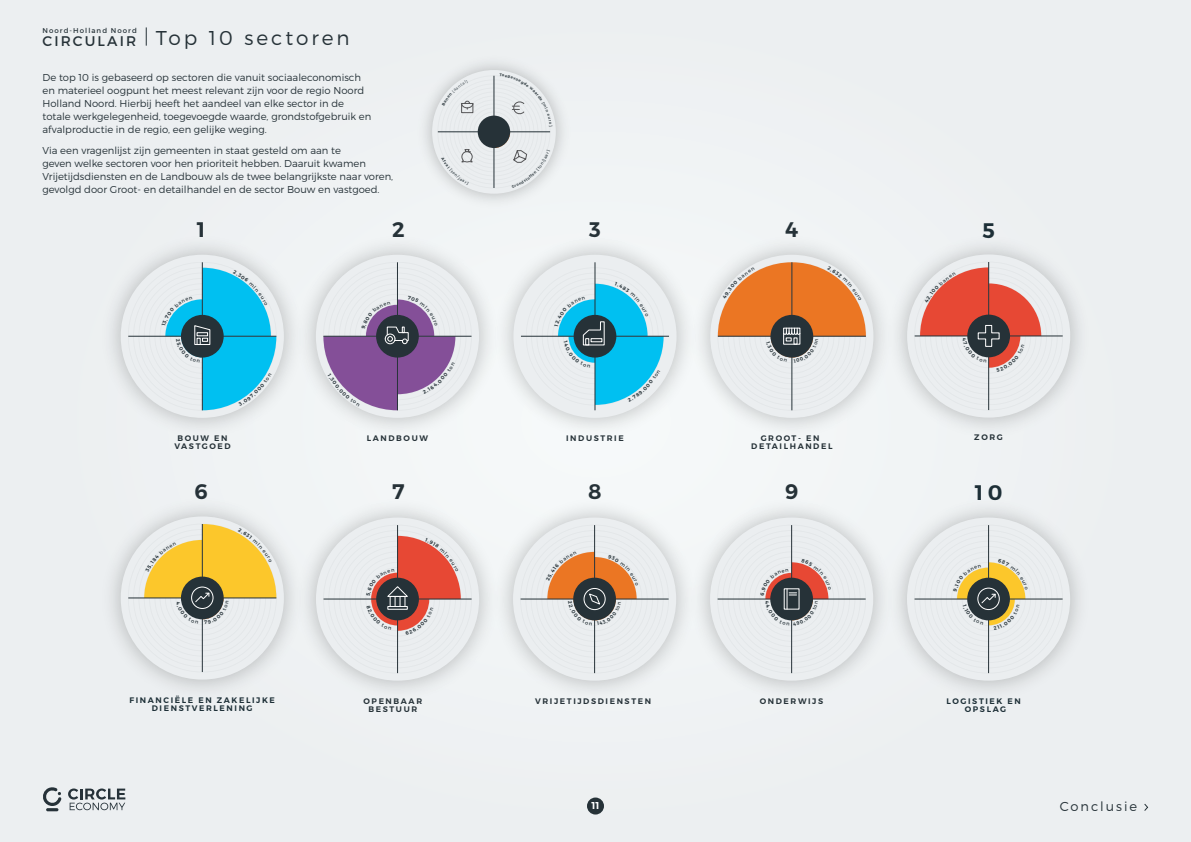
<style>
.page{position:relative;width:1191px;height:842px;background:#eceff1}
.page>*{position:absolute;margin:0;border:0;box-sizing:border-box;transform-origin:0 0}
.t1{font:600 21.1px "Montserrat";color:#263238}
.t2{font:600 21.1px "Montserrat";color:#1d2f37}
.t3{font:300 20px "Montserrat";letter-spacing:.15em;color:#263238}
.t4{font:14px "Montserrat";letter-spacing:.15em;color:#263238}
.t5{font:300 13px "Montserrat";letter-spacing:.15em;color:#263238}
.t6{font:300 10px/13px "Montserrat";color:#263238}
.t7{font:600 10px "Montserrat";color:#fff}
.t8{font:600 8px/8px "Montserrat";letter-spacing:.2em;color:#263238;text-align:center}
.t9{font:600 8px/8px "Montserrat";letter-spacing:.2em;color:#1d2f37;text-align:center}
.t10{font:7px "Montserrat";letter-spacing:.15em;color:#263238}
</style>
<div class="page">
<div style="left:587px;top:797px;width:17px;height:17px;background:#263238;border-radius:50%"></div>
<svg style="left:1144px;top:804px;width:4px;height:7px"></svg>
<svg style="left:146px;top:27px;width:1px;height:19px"></svg>
<svg style="left:68px;top:788px;width:57px;height:22px"></svg>
<svg style="left:43px;top:787px;width:18px;height:24px"></svg>
<img style="left:113px;top:247px;width:174px;height:178px">
<div style="left:121px;top:255px;width:163px;height:163px;background:#ebeef0;border-radius:50%"></div>
<hr style="left:202px;top:262px;width:1px;height:148px;background:#263238">
<hr style="left:128px;top:336px;width:148px;height:1px;background:#263238">
<img style="left:705px;top:249px;width:173px;height:174px">
<div style="left:710px;top:255px;width:163px;height:163px;background:#ebeef0;border-radius:50%"></div>
<hr style="left:791px;top:262px;width:1px;height:148px;background:#263238">
<img style="left:509px;top:249px;width:173px;height:173px">
<div style="left:513px;top:255px;width:163px;height:163px;background:#ebeef0;border-radius:50%"></div>
<hr style="left:595px;top:262px;width:1px;height:148px;background:#263238">
<hr style="left:521px;top:336px;width:148px;height:1px;background:#263238">
<img style="left:287px;top:249px;width:197px;height:174px">
<div style="left:316px;top:255px;width:163px;height:163px;background:#ebeef0;border-radius:50%"></div>
<hr style="left:397px;top:262px;width:1px;height:148px;background:#263238">
<hr style="left:323px;top:336px;width:148px;height:1px;background:#263238">
<img style="left:878px;top:247px;width:200px;height:178px">
<div style="left:907px;top:254px;width:163px;height:164px;background:#ebeef0;border-radius:50%"></div>
<hr style="left:988px;top:262px;width:1px;height:148px;background:#263238">
<hr style="left:914px;top:336px;width:148px;height:1px;background:#263238">
<hr style="left:397px;top:525px;width:1px;height:148px;background:#263238">
<hr style="left:323px;top:599px;width:148px;height:1px;background:#263238">
<img style="left:113px;top:489px;width:199px;height:200px">
<div style="left:121px;top:516px;width:163px;height:164px;background:#ebeef0;border-radius:50%"></div>
<hr style="left:202px;top:524px;width:1px;height:148px;background:#263238">
<hr style="left:128px;top:598px;width:148px;height:1px;background:#263238">
<img style="left:901px;top:511px;width:177px;height:179px">
<div style="left:907px;top:517px;width:163px;height:164px;background:#ebeef0;border-radius:50%"></div>
<hr style="left:988px;top:525px;width:1px;height:148px;background:#263238">
<hr style="left:914px;top:599px;width:148px;height:1px;background:#263238">
<div style="left:513px;top:517px;width:163px;height:164px;background:#ebeef0;border-radius:50%"></div>
<hr style="left:594px;top:525px;width:1px;height:148px;background:#263238">
<hr style="left:520px;top:599px;width:148px;height:1px;background:#263238">
<hr style="left:791px;top:525px;width:1px;height:148px;background:#263238">
<hr style="left:717px;top:599px;width:148px;height:1px;background:#263238">
<div style="left:470px;top:108px;width:48px;height:48px;border:1px solid #263238;border-radius:50%"></div>
<div style="left:462px;top:100px;width:64px;height:64px;border:1px solid #263238;border-radius:50%"></div>
<div style="left:474px;top:112px;width:40px;height:40px;border:1px solid #263238;border-radius:50%"></div>
<div style="left:466px;top:104px;width:56px;height:56px;border:1px solid #263238;border-radius:50%"></div>
<hr style="left:494px;top:76px;width:1px;height:112px;background:#263238">
<hr style="left:438px;top:132px;width:112px;height:1px;background:#263238">
<div style="left:478px;top:116px;width:32px;height:32px;background:#263238;border-radius:50%"></div>
<div style="left:461px;top:103px;width:12px;height:10px;border:1px solid #555557"></div>
<svg style="left:162px;top:268px;width:114px;height:142px"></svg>
<svg style="left:718px;top:262px;width:148px;height:101px"></svg>
<svg style="left:554px;top:282px;width:109px;height:123px"></svg>
<svg style="left:323px;top:295px;width:132px;height:115px"></svg>
<svg style="left:920px;top:267px;width:121px;height:105px"></svg>
<svg style="left:366px;top:536px;width:95px;height:99px"></svg>
<svg style="left:144px;top:524px;width:132px;height:100px"></svg>
<svg style="left:953px;top:559px;width:75px;height:71px"></svg>
<svg style="left:546px;top:551px;width:92px;height:74px"></svg>
<svg style="left:760px;top:559px;width:71px;height:66px"></svg>
<svg style="left:442px;top:80px;width:31px;height:29px"></svg>
<svg style="left:499px;top:73px;width:53px;height:53px"></svg>
<svg style="left:441px;top:149px;width:32px;height:36px"></svg>
<svg style="left:494px;top:132px;width:56px;height:56px"></svg>
<p class="t10" style="left:43px;top:26px;width:96px">Noord-Holland Noord</p>
<h3 class="t4" style="left:43px;top:32px;width:95px">CIRCULAIR</h3>
<p class="t6" style="left:43px;top:70px;width:330px">De top 10 is gebaseerd op sectoren die vanuit sociaaleconomisch en materieel oogpunt het meest relevant zijn voor de regio Noord Holland Noord. Hierbij heeft het aandeel van elke sector in de totale werkgelegenheid, toegevoegde waarde, grondstofgebruik en afvalproductie in de regio, een gelijke weging.</p>
<p class="t6" style="left:43px;top:144px;width:352px">Via een vragenlijst zijn gemeenten in staat gesteld om aan te<br>geven welke sectoren voor hen prioriteit hebben. Daaruit kwamen Vrijetijdsdiensten en de Landbouw als de twee belangrijkste naar voren, gevolgd door Groot- en detailhandel en de sector Bouw en vastgoed.</p>
<h2 class="t3" style="left:156px;top:26px;width:195px">Top 10 sectoren</h2>
<h1 class="t1" style="left:197px;top:216px;width:10px">1</h1>
<h1 class="t1" style="left:392px;top:216px;width:14px">2</h1>
<h1 class="t1" style="left:589px;top:216px;width:13px">3</h1>
<h1 class="t1" style="left:785px;top:216px;width:15px">4</h1>
<h1 class="t2" style="left:982px;top:217px;width:14px">5</h1>
<p class="t8" style="left:367px;top:434px;width:63px">LANDBOUW</p>
<p class="t8" style="left:974px;top:434px;width:30px">ZORG</p>
<p class="t8" style="left:566px;top:434px;width:59px">INDUSTRIE</p>
<p class="t8" style="left:174px;top:434px;width:58px">BOUW EN<br>VASTGOED</p>
<p class="t8" style="left:751px;top:434px;width:83px">GROOT- EN<br>DETAILHANDEL</p>
<h1 class="t1" style="left:195px;top:479px;width:15px">6</h1>
<h1 class="t1" style="left:392px;top:479px;width:14px">7</h1>
<h1 class="t1" style="left:588px;top:479px;width:15px">8</h1>
<h1 class="t1" style="left:785px;top:479px;width:15px">9</h1>
<h1 class="t2" style="left:975px;top:479px;width:29px">10</h1>
<p class="t9" style="left:129px;top:696px;width:147px">FINANCIËLE EN ZAKELIJKE<br>DIENSTVERLENING</p>
<p class="t8" style="left:363px;top:697px;width:60px">OPENBAAR<br>BESTUUR</p>
<p class="t8" style="left:535px;top:697px;width:117px">VRIJETIJDSDIENSTEN</p>
<p class="t8" style="left:760px;top:697px;width:65px">ONDERWIJS</p>
<p class="t9" style="left:946px;top:697px;width:76px">LOGISTIEK EN<br>OPSLAG</p>
<p class="t7" style="left:591px;top:799px;width:10px">11</p>
<h3 class="t5" style="left:1059px;top:798px;width:79px">Conclusie</h3>
</div>
